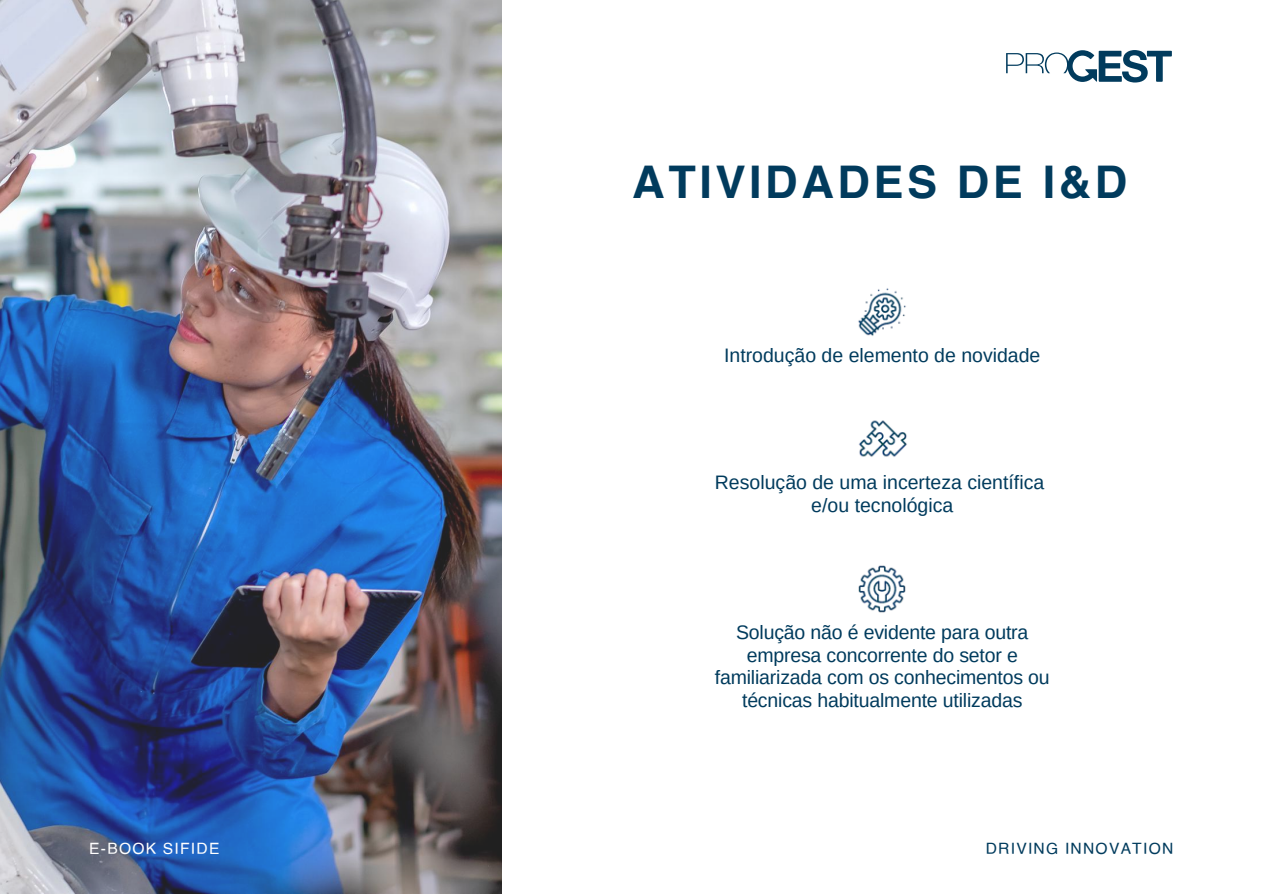
<style>
.page{position:relative;width:1263px;height:894px;background:#fff}
.page>*{position:absolute;margin:0;border:0;box-sizing:border-box;transform-origin:0 0}
.t1{font:700 45px "Helvetica";letter-spacing:.08em;color:#013b5d}
.t2{font:19.5px/22.5px "Arimo";letter-spacing:-.01em;color:#013b5d;text-align:center}
.t3{font:15.6px "Helvetica";letter-spacing:.08em;color:#013b5d}
.t4{font:15.6px "Helvetica";letter-spacing:.08em;color:#fff}
</style>
<div class="page">
<img style="left:0;top:0;width:502px;height:893px">
<img style="left:858px;top:565px;width:48px;height:48px">
<img style="left:858px;top:420px;width:49px;height:37px">
<img style="left:858px;top:288px;width:48px;height:48px">
<svg style="left:1006px;top:50px;width:166px;height:32px"></svg>
<h1 class="t1" style="left:632px;top:164px;width:496px">ATIVIDADES DE I&amp;D</h1>
<p class="t2" style="left:724px;top:344px;width:318px">Introdução de elemento de novidade</p>
<p class="t2" style="left:715px;top:471px;width:331px">Resolução de uma incerteza científica e/ou tecnológica</p>
<p class="t2" style="left:715px;top:620px;width:336px">Solução não é evidente para outra empresa concorrente do setor e familiarizada com os conhecimentos ou técnicas habitualmente utilizadas</p>
<p class="t4" style="left:89px;top:842px;width:132px">E-BOOK SIFIDE</p>
<p class="t3" style="left:986px;top:841px;width:189px">DRIVING INNOVATION</p>
</div>
